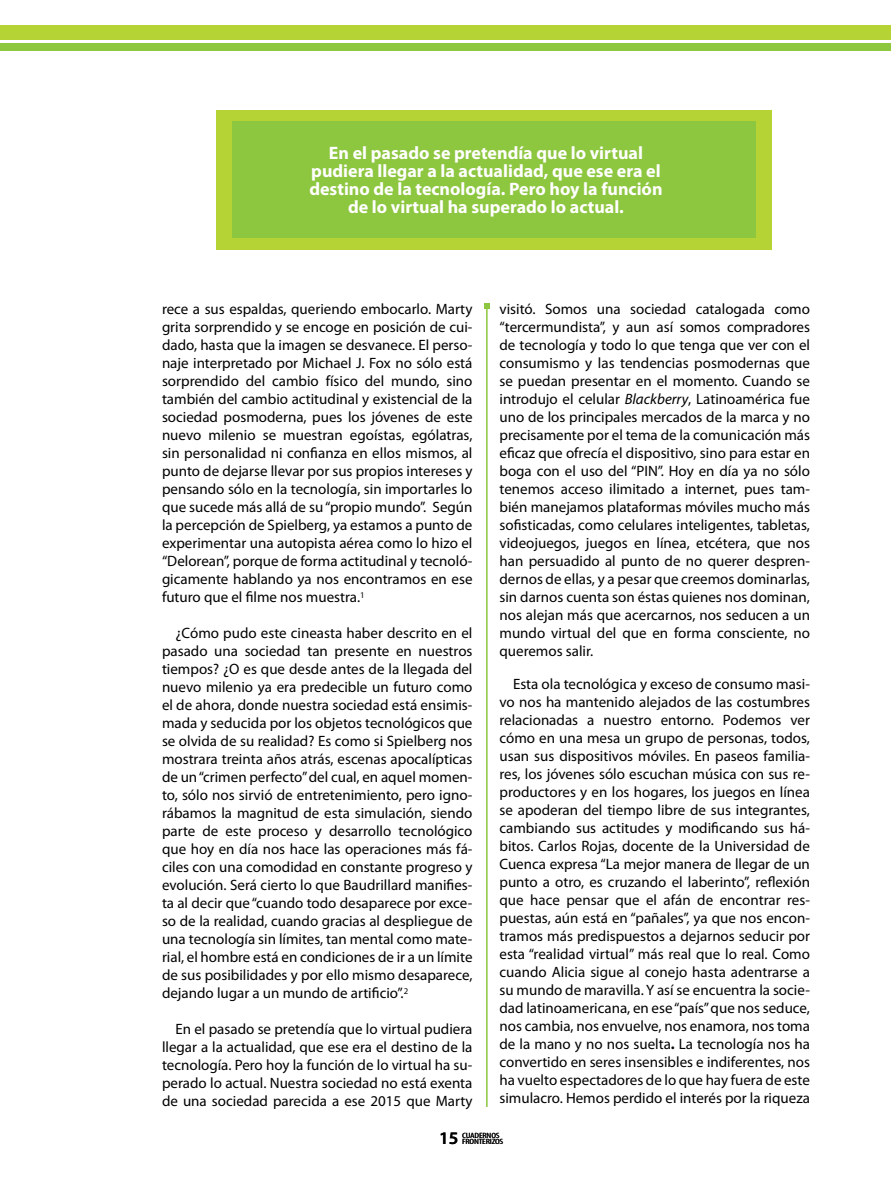
<style>
.page{position:relative;width:891px;height:1188px;background:#fff}
.page>*{position:absolute;margin:0;border:0;box-sizing:border-box;transform-origin:0 0}
.t1{font:700 18px/18px "Myriad Pro";color:#fff;text-align:center}
.t2{font:600 17.7px "Myriad Pro";color:#000}
.t3{font:15px/18px "Myriad Pro";color:#000;text-align:justify}
.t4{font:condensed 7.65px "Myriad Pro";letter-spacing:-.02em;color:#000;scale:1.37 1}
.s1{font-style:italic}
.s2{font-weight:700}
</style>
<div class="page">
<div style="left:0;top:43px;width:891px;height:7px;background:#8dc63f"></div>
<div style="left:0;top:25px;width:891px;height:15px;background:#b5d334"></div>
<div style="left:216px;top:110px;width:556px;height:139px;background:#b5d334"></div>
<div style="left:232px;top:122px;width:524px;height:116px;background:#8dc63f"></div>
<hr style="left:486px;top:306px;width:2px;height:801px;background:#8dc63f">
<svg style="left:484px;top:303px;width:6px;height:6px"></svg>
<p class="t1" style="left:309px;top:143px;width:355px">En el pasado se pretendía que lo virtual pudiera llegar a la actualidad, que ese era el destino de la tecnología. Pero hoy la función de lo virtual ha superado lo actual.</p>
<p class="t3" style="left:162px;top:300px;width:312px">rece a sus espaldas, queriendo embocarlo. Marty grita sorprendido y se encoge en posición de cui&shy;dado, hasta que la imagen se desvanece. El perso&shy;naje interpretado por Michael J. Fox no sólo está sorprendido del cambio físico del mundo, sino también del cambio actitudinal y existencial de la sociedad posmoderna, pues los jóvenes de este nuevo milenio se muestran egoístas, ególatras, sin personalidad ni confianza en ellos mismos, al punto de dejarse llevar por sus propios intereses y pensando sólo en la tecnología, sin importarles lo que sucede más allá de su “propio mundo”. Según la percepción de Spielberg, ya estamos a punto de experimentar una autopista aérea como lo hizo el “Delorean”, porque de forma actitudinal y tecnoló&shy;gicamente hablando ya nos encontramos en ese futuro que el filme nos muestra.<sup>1</sup></p>
<p class="t3" style="left:162px;top:624px;width:312px;text-indent:14px">¿Cómo pudo este cineasta haber descrito en el pasado una sociedad tan presente en nuestros tiempos? ¿O es que desde antes de la llegada del nuevo milenio ya era predecible un futuro como el de ahora, donde nuestra sociedad está ensimis&shy;mada y seducida por los objetos tecnológicos que se olvida de su realidad? Es como si Spielberg nos mostrara treinta años atrás, escenas apocalípticas de un “crimen perfecto” del cual, en aquel momen&shy;to, sólo nos sirvió de entretenimiento, pero igno&shy;rábamos la magnitud de esta simulación, siendo parte de este proceso y desarrollo tecnológico que hoy en día nos hace las operaciones más fá&shy;ciles con una comodidad en constante progreso y evolución. Será cierto lo que Baudrillard manifies&shy;ta al decir que “cuando todo desaparece por exce&shy;so de la realidad, cuando gracias al despliegue de una tecnología sin límites, tan mental como mate&shy;rial, el hombre está en condiciones de ir a un límite de sus posibilidades y por ello mismo desaparece, dejando lugar a un mundo de artificio”.<sup>2</sup></p>
<p class="t3" style="left:162px;top:1020px;width:312px;text-indent:14px">En el pasado se pretendía que lo virtual pudiera llegar a la actualidad, que ese era el destino de la tecnología. Pero hoy la función de lo virtual ha su&shy;perado lo actual. Nuestra sociedad no está exenta de una sociedad parecida a ese 2015 que Marty</p>
<p class="t4" style="left:462px;top:1130px;width:29px">CUADERNOS</p>
<p class="t3" style="left:500px;top:300px;width:312px">visitó. Somos una sociedad catalogada como “tercermundista”, y aun así somos compradores de tecnología y todo lo que tenga que ver con el consumismo y las tendencias posmodernas que se puedan presentar en el momento. Cuando se introdujo el celular <span class="s1">Blackberry</span>, Latinoamérica fue uno de los principales mercados de la marca y no precisamente por el tema de la comunicación más eficaz que ofrecía el dispositivo, sino para estar en boga con el uso del “PIN”. Hoy en día ya no sólo tenemos acceso ilimitado a internet, pues tam&shy;bién manejamos plataformas móviles mucho más sofisticadas, como celulares inteligentes, tabletas, videojuegos, juegos en línea, etcétera, que nos han persuadido al punto de no querer despren&shy;dernos de ellas, y a pesar que creemos dominarlas, sin darnos cuenta son éstas quienes nos dominan, nos alejan más que acercarnos, nos seducen a un mundo virtual del que en forma consciente, no queremos salir.</p>
<p class="t3" style="left:500px;top:675px;width:312px;text-indent:14px">Esta ola tecnológica y exceso de consumo masi&shy;vo nos ha mantenido alejados de las costumbres relacionadas a nuestro entorno. Podemos ver cómo en una mesa un grupo de personas, todos, usan sus dispositivos móviles. En paseos familia&shy;res, los jóvenes sólo escuchan música con sus re&shy;productores y en los hogares, los juegos en línea se apoderan del tiempo libre de sus integrantes, cambiando sus actitudes y modificando sus há&shy;bitos. Carlos Rojas, docente de la Universidad de Cuenca expresa “La mejor manera de llegar de un punto a otro, es cruzando el laberinto”, reflexión que hace pensar que el afán de encontrar res&shy;puestas, aún está en “pañales”, ya que nos encon&shy;tramos más predispuestos a dejarnos seducir por esta “realidad virtual” más real que lo real. Como cuando Alicia sigue al conejo hasta adentrarse a su mundo de maravilla. Y así se encuentra la socie&shy;dad latinoamericana, en ese “país” que nos seduce, nos cambia, nos envuelve, nos enamora, nos toma de la mano y no nos suelta<span class="s2">.</span> La tecnología nos ha convertido en seres insensibles e indiferentes, nos ha vuelto espectadores de lo que hay fuera de este simulacro. Hemos perdido el interés por la riqueza</p>
<p class="t2" style="left:439px;top:1127px;width:21px">15</p>
<p class="t4" style="left:462px;top:1136px;width:32px">FRONTERIZOS</p>
</div>
